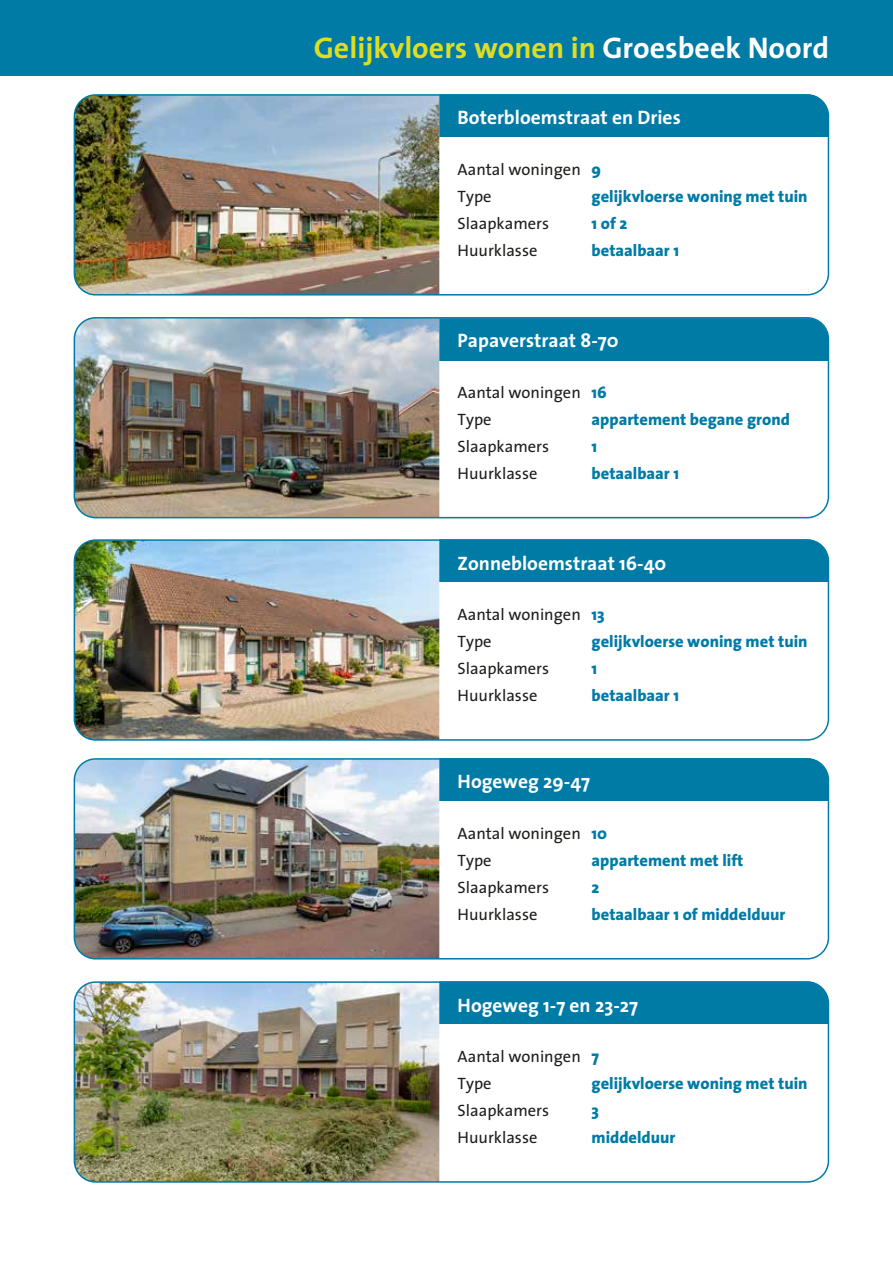
<style>
.page{position:relative;width:893px;height:1263px;background:#fff}
.page>*{position:absolute;margin:0;border:0;box-sizing:border-box;transform-origin:0 0}
.t1{font:700 30px "The Sans";color:#dedd21}
.t2{font:700 19.5px "The Sans";color:#fff}
.t3{font:16.5px/27px "The Sans";color:#1d1d1b}
.t4{font:800 16.5px "The Sans";color:#007ba6}
.s1{color:#fff}
.s2{font-weight:800;color:#007ba6}
</style>
<div class="page">
<div style="left:0;top:0;width:893px;height:76px;background:#007ba6"></div>
<img style="left:74px;top:97px;width:365px;height:196px">
<div style="left:74px;top:94px;width:755px;height:202px;border:2px solid #007ba6;border-radius:21px"></div>
<div style="left:439px;top:94px;width:389px;height:43px;background:#007ba6"></div>
<img style="left:74px;top:319px;width:365px;height:199px">
<div style="left:74px;top:317px;width:755px;height:201px;border:2px solid #007ba6;border-radius:21px"></div>
<div style="left:439px;top:318px;width:389px;height:43px;background:#007ba6"></div>
<img style="left:74px;top:542px;width:365px;height:196px">
<div style="left:74px;top:539px;width:755px;height:202px;border:2px solid #007ba6;border-radius:21px"></div>
<div style="left:439px;top:539px;width:389px;height:43px;background:#007ba6"></div>
<img style="left:74px;top:761px;width:365px;height:198px">
<div style="left:74px;top:758px;width:755px;height:201px;border:2px solid #007ba6;border-radius:21px"></div>
<div style="left:439px;top:758px;width:389px;height:43px;background:#007ba6"></div>
<img style="left:74px;top:984px;width:365px;height:196px">
<div style="left:74px;top:981px;width:755px;height:202px;border:2px solid #007ba6;border-radius:21px"></div>
<div style="left:439px;top:981px;width:389px;height:43px;background:#007ba6"></div>
<h1 class="t1" style="left:314px;top:23px;width:517px">Gelijkvloers wonen in <span class="s1">Groesbeek Noord</span></h1>
<p class="t2" style="left:458px;top:101px;width:225px">Boterbloemstraat en Dries</p>
<p class="t3" style="left:458px;top:155px;width:145px">Aantal woningen <span class="s2">9<br></span>Type</p>
<p class="t4" style="left:592px;top:183px;width:218px">gelijkvloerse woning met tuin</p>
<p class="t3" style="left:458px;top:210px;width:93px">Slaapkamers</p>
<p class="t4" style="left:592px;top:210px;width:37px">1 of 2</p>
<p class="t3" style="left:458px;top:237px;width:81px">Huurklasse</p>
<p class="t4" style="left:592px;top:237px;width:89px">betaalbaar 1</p>
<p class="t2" style="left:458px;top:324px;width:163px">Papaverstraat 8-70</p>
<p class="t3" style="left:458px;top:378px;width:151px">Aantal woningen <span class="s2">16<br></span>Type</p>
<p class="t4" style="left:592px;top:405px;width:200px">appartement begane grond</p>
<p class="t3" style="left:458px;top:432px;width:93px">Slaapkamers</p>
<p class="t4" style="left:592px;top:432px;width:7px">1</p>
<p class="t3" style="left:458px;top:459px;width:81px">Huurklasse</p>
<p class="t4" style="left:592px;top:460px;width:89px">betaalbaar 1</p>
<p class="t2" style="left:458px;top:547px;width:210px">Zonnebloemstraat 16-40</p>
<p class="t3" style="left:458px;top:601px;width:149px">Aantal woningen <span class="s2">13<br></span>Type</p>
<p class="t4" style="left:592px;top:628px;width:218px">gelijkvloerse woning met tuin</p>
<p class="t3" style="left:458px;top:655px;width:93px">Slaapkamers</p>
<p class="t4" style="left:592px;top:655px;width:7px">1</p>
<p class="t3" style="left:458px;top:682px;width:81px">Huurklasse</p>
<p class="t4" style="left:592px;top:682px;width:89px">betaalbaar 1</p>
<p class="t2" style="left:458px;top:765px;width:134px">Hogeweg 29-47</p>
<p class="t3" style="left:458px;top:819px;width:151px">Aantal woningen <span class="s2">10<br></span>Type</p>
<p class="t4" style="left:592px;top:847px;width:153px">appartement met lift</p>
<p class="t3" style="left:458px;top:873px;width:93px">Slaapkamers</p>
<p class="t4" style="left:592px;top:874px;width:9px">2</p>
<p class="t3" style="left:458px;top:900px;width:81px">Huurklasse</p>
<p class="t4" style="left:592px;top:901px;width:195px">betaalbaar 1 of middelduur</p>
<p class="t2" style="left:458px;top:989px;width:182px">Hogeweg 1-7 en 23-27</p>
<p class="t3" style="left:458px;top:1043px;width:143px">Aantal woningen <span class="s2">7<br></span>Type</p>
<p class="t4" style="left:592px;top:1070px;width:218px">gelijkvloerse woning met tuin</p>
<p class="t3" style="left:458px;top:1097px;width:93px">Slaapkamers</p>
<p class="t4" style="left:592px;top:1097px;width:9px">3</p>
<p class="t3" style="left:458px;top:1124px;width:81px">Huurklasse</p>
<p class="t4" style="left:592px;top:1124px;width:85px">middelduur</p>
</div>
